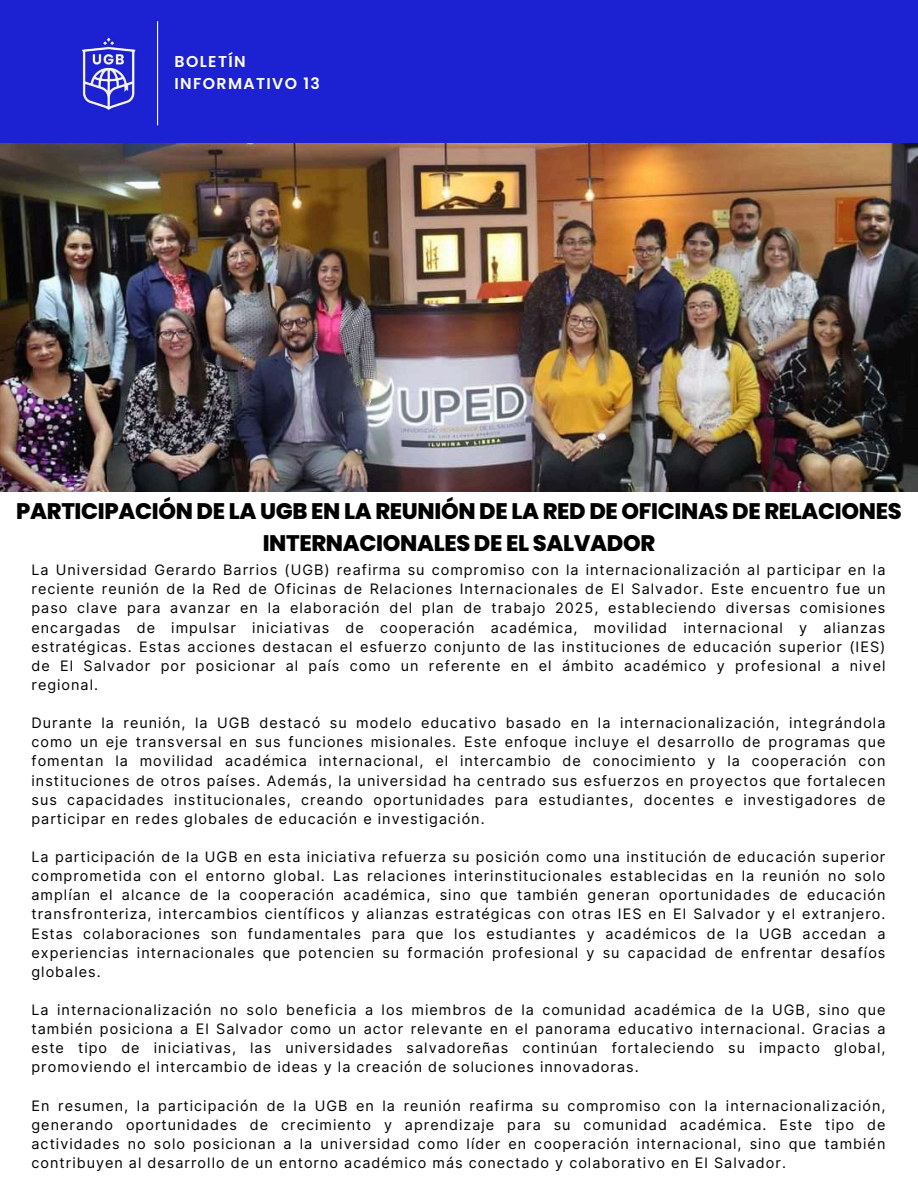
<style>
.page{position:relative;width:918px;height:1188px;background:#fff}
.page>*{position:absolute;margin:0;border:0;box-sizing:border-box;transform-origin:0 0}
.t1{font:800 22.5px/31.5px "Poppins";letter-spacing:-.015em;color:#000;text-align:center}
.t2{font:600 15.75px/21.3px "Poppins";letter-spacing:.085em;color:#fff}
.t3{font:14.4px/19.2px "Inter";letter-spacing:.07em;color:#000;text-align:justify}
</style>
<div class="page">
<div style="left:0;top:0;width:918px;height:143px;background:#1c21d1"></div>
<img style="left:81px;top:37px;width:55px;height:73px">
<hr style="left:157px;top:21px;width:1px;height:104px;background:#fff">
<img style="left:0;top:143px;width:917px;height:349px">
<p class="t2" style="left:175px;top:51px;width:147px">BOLETÍN<br>INFORMATIVO 13</p>
<h1 class="t1" style="left:16px;top:495px;width:887px">PARTICIPACIÓN DE LA UGB EN LA REUNIÓN DE LA RED DE OFICINAS DE RELACIONES<br>INTERNACIONALES DE EL SALVADOR</h1>
<p class="t3" style="left:31px;top:560px;width:855px">La Universidad Gerardo Barrios (UGB) reafirma su compromiso con la internacionalización al participar en la reciente reunión de la Red de Oficinas de Relaciones Internacionales de El Salvador. Este encuentro fue un paso clave para avanzar en la elaboración del plan de trabajo 2025, estableciendo diversas comisiones encargadas de impulsar iniciativas de cooperación académica, movilidad internacional y alianzas estratégicas. Estas acciones destacan el esfuerzo conjunto de las instituciones de educación superior (IES) de El Salvador por posicionar al país como un referente en el ámbito académico y profesional a nivel regional.</p>
<p class="t3" style="left:31px;top:713px;width:855px">Durante la reunión, la UGB destacó su modelo educativo basado en la internacionalización, integrándola como un eje transversal en sus funciones misionales. Este enfoque incluye el desarrollo de programas que fomentan la movilidad académica internacional, el intercambio de conocimiento y la cooperación con instituciones de otros países. Además, la universidad ha centrado sus esfuerzos en proyectos que fortalecen sus capacidades institucionales, creando oportunidades para estudiantes, docentes e investigadores de participar en redes globales de educación e investigación.</p>
<p class="t3" style="left:31px;top:847px;width:855px">La participación de la UGB en esta iniciativa refuerza su posición como una institución de educación superior comprometida con el entorno global. Las relaciones interinstitucionales establecidas en la reunión no solo amplían el alcance de la cooperación académica, sino que también generan oportunidades de educación transfronteriza, intercambios científicos y alianzas estratégicas con otras IES en El Salvador y el extranjero.<br>Estas colaboraciones son fundamentales para que los estudiantes y académicos de la UGB accedan a experiencias internacionales que potencien su formación profesional y su capacidad de enfrentar desafíos globales.</p>
<p class="t3" style="left:31px;top:1000px;width:855px">La internacionalización no solo beneficia a los miembros de la comunidad académica de la UGB, sino que también posiciona a El Salvador como un actor relevante en el panorama educativo internacional. Gracias a este tipo de iniciativas, las universidades salvadoreñas continúan fortaleciendo su impacto global, promoviendo el intercambio de ideas y la creación de soluciones innovadoras.</p>
<p class="t3" style="left:31px;top:1096px;width:855px">En resumen, la participación de la UGB en la reunión reafirma su compromiso con la internacionalización, generando oportunidades de crecimiento y aprendizaje para su comunidad académica. Este tipo de actividades no solo posicionan a la universidad como líder en cooperación internacional, sino que también contribuyen al desarrollo de un entorno académico más conectado y colaborativo en El Salvador.</p>
</div>
